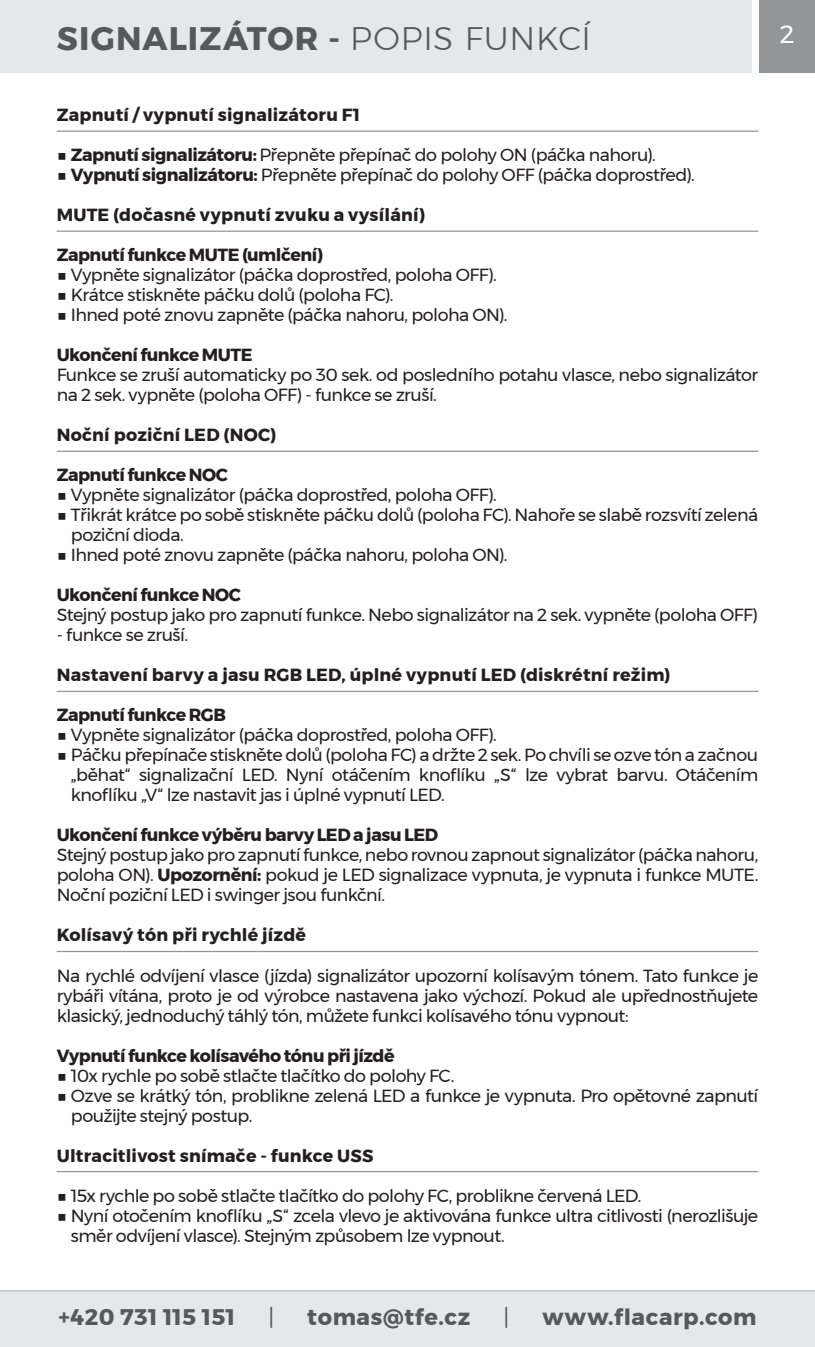
<style>
.page{position:relative;width:815px;height:1347px;background:#fff}
.page>*{position:absolute;margin:0;border:0;box-sizing:border-box;transform-origin:0 0}
.Nadpis_1{font:700 32.5px "Montserrat";letter-spacing:.035em;color:#57585a}
.t1{font:25px "Montserrat";color:#fff}
.t2{font:700 22.5px "Montserrat";letter-spacing:.025em;color:#57585a}
.t3{font:22.5px "Montserrat";color:#57585a}
.t4{font:17.5px/20px "Montserrat";letter-spacing:-.03em;color:#231f20}
.Nadpis_2{font:700 17.5px "Montserrat";letter-spacing:.005em;color:#231f20}
.Nadpis_2-2{font:700 17.5px "Montserrat";letter-spacing:-.03em;color:#231f20}
.Nadpis_2-3{font:700 17.5px "Montserrat";letter-spacing:-.025em;color:#231f20}
.s1{font-weight:300}
.s2{font-weight:700}
</style>
<div class="page">
<hr style="left:57px;top:130px;width:701px;height:2px;background:#939598">
<hr style="left:57px;top:230px;width:701px;height:2px;background:#939598">
<hr style="left:57px;top:450px;width:701px;height:2px;background:#939598">
<hr style="left:57px;top:690px;width:701px;height:2px;background:#939598">
<hr style="left:57px;top:950px;width:701px;height:2px;background:#939598">
<hr style="left:57px;top:1170px;width:701px;height:2px;background:#939598">
<div style="left:0;top:1290px;width:815px;height:56px;background:#e6e7e9"></div>
<hr style="left:0;top:1290px;width:815px;height:1px;background:#bcbdc0">
<div style="left:759px;top:0;width:56px;height:72px;background:#939598"></div>
<div style="left:0;top:0;width:752px;height:72px;background:#e6e7e9"></div>
<p class="Nadpis_1" style="left:57px;top:13px;width:536px">SIGNALIZÁTOR - <span class="s1">POPIS FUNKCÍ</span></p>
<h2 class="t1" style="left:780px;top:15px;width:16px">2</h2>
<p class="Nadpis_2" style="left:57px;top:101px;width:305px">Zapnutí / vypnutí signalizátoru F1</p>
<p class="t4" style="left:57px;top:145px;width:601px">■ <span class="s2">Zapnutí signalizátoru:</span> Přepněte přepínač do polohy ON (páčka nahoru).</p>
<p class="t4" style="left:57px;top:165px;width:640px">■ <span class="s2">Vypnutí signalizátoru:</span> Přepněte přepínač do polohy OFF (páčka doprostřed).</p>
<p class="Nadpis_2" style="left:57px;top:201px;width:370px">MUTE (dočasné vypnutí zvuku a vysílání)</p>
<p class="Nadpis_2-2" style="left:57px;top:241px;width:268px">Zapnutí funkce MUTE (umlčení)</p>
<p class="t4" style="left:57px;top:265px;width:442px">■ Vypněte signalizátor (páčka doprostřed, poloha OFF).</p>
<p class="t4" style="left:57px;top:285px;width:338px">■ Krátce stiskněte páčku dolů (poloha FC).</p>
<p class="t4" style="left:57px;top:305px;width:452px">■ Ihned poté znovu zapněte (páčka nahoru, poloha ON).</p>
<p class="Nadpis_2-2" style="left:57px;top:341px;width:197px">Ukončení funkce MUTE</p>
<p class="t4" style="left:57px;top:365px;width:703px">Funkce se zruší automaticky po 30 sek. od posledního potahu vlasce, nebo signalizátor na 2 sek. vypněte (poloha OFF) - funkce se zruší.</p>
<p class="Nadpis_2" style="left:57px;top:421px;width:221px">Noční poziční LED (NOC)</p>
<p class="Nadpis_2-3" style="left:57px;top:461px;width:173px">Zapnutí funkce NOC</p>
<p class="t4" style="left:57px;top:485px;width:442px">■ Vypněte signalizátor (páčka doprostřed, poloha OFF).</p>
<p class="t4" style="left:71px;top:505px;width:689px;text-indent:-14px">■ Třikrát krátce po sobě stiskněte páčku dolů (poloha FC). Nahoře se slabě rozsvítí zelená poziční dioda.</p>
<p class="t4" style="left:57px;top:545px;width:452px">■ Ihned poté znovu zapněte (páčka nahoru, poloha ON).</p>
<p class="Nadpis_2-2" style="left:57px;top:581px;width:186px">Ukončení funkce NOC</p>
<p class="t4" style="left:57px;top:605px;width:703px">Stejný postup jako pro zapnutí funkce. Nebo signalizátor na 2 sek. vypněte (poloha OFF)</p>
<p class="t4" style="left:57px;top:625px;width:133px">- funkce se zruší.</p>
<p class="Nadpis_2" style="left:57px;top:661px;width:615px">Nastavení barvy a jasu RGB LED, úplné vypnutí LED (diskrétní režim)</p>
<p class="Nadpis_2-2" style="left:57px;top:701px;width:171px">Zapnutí funkce RGB</p>
<p class="t4" style="left:57px;top:725px;width:442px">■ Vypněte signalizátor (páčka doprostřed, poloha OFF).</p>
<p class="t4" style="left:71px;top:745px;width:689px;text-align:justify;text-indent:-14px">■ Páčku přepínače stiskněte dolů (poloha FC) a držte 2 sek. Po chvíli se ozve tón a začnou „běhat“ signalizační LED. Nyní otáčením knoflíku „S“ lze vybrat barvu. Otáčením knoflíku „V“ lze nastavit jas i úplné vypnutí LED.</p>
<p class="Nadpis_2-3" style="left:57px;top:821px;width:383px">Ukončení funkce výběru barvy LED a jasu LED</p>
<p class="t4" style="left:57px;top:845px;width:703px;text-align:justify">Stejný postup jako pro zapnutí funkce, nebo rovnou zapnout signalizátor (páčka nahoru, poloha ON). <span class="s2">Upozornění:</span> pokud je LED signalizace vypnuta, je vypnuta i funkce MUTE.<br>Noční poziční LED i swinger jsou funkční.</p>
<p class="Nadpis_2" style="left:57px;top:921px;width:251px">Kolísavý tón při rychlé jízdě</p>
<p class="t4" style="left:57px;top:965px;width:703px;text-align:justify">Na rychlé odvíjení vlasce (jízda) signalizátor upozorní kolísavým tónem. Tato funkce je rybáři vítána, proto je od výrobce nastavena jako výchozí. Pokud ale upřednostňujete klasický, jednoduchý táhlý tón, můžete funkci kolísavého tónu vypnout:</p>
<p class="Nadpis_2-2" style="left:57px;top:1041px;width:340px">Vypnutí funkce kolísavého tónu při jízdě</p>
<p class="t4" style="left:57px;top:1065px;width:399px">■ 10x rychle po sobě stlačte tlačítko do polohy FC.</p>
<p class="t4" style="left:71px;top:1085px;width:689px;text-indent:-14px">■ Ozve se krátký tón, problikne zelená LED a funkce je vypnuta. Pro opětovné zapnutí použijte stejný postup.</p>
<p class="Nadpis_2" style="left:57px;top:1141px;width:318px">Ultracitlivost snímače - funkce USS</p>
<p class="t4" style="left:57px;top:1185px;width:586px">■ 15x rychle po sobě stlačte tlačítko do polohy FC, problikne červená LED.</p>
<p class="t4" style="left:71px;top:1205px;width:689px;text-indent:-14px">■ Nyní otočením knoflíku „S“ zcela vlevo je aktivována funkce ultra citlivosti (nerozlišuje směr odvíjení vlasce). Stejným způsobem lze vypnout.</p>
<p class="t2" style="left:59px;top:1299px;width:178px">+420 731 115 151</p>
<p class="t3" style="left:268px;top:1299px;width:7px">|</p>
<p class="t2" style="left:307px;top:1299px;width:164px">tomas@tfe.cz</p>
<p class="t3" style="left:503px;top:1299px;width:7px">|</p>
<p class="t2" style="left:542px;top:1299px;width:216px">www.flacarp.com</p>
</div>
